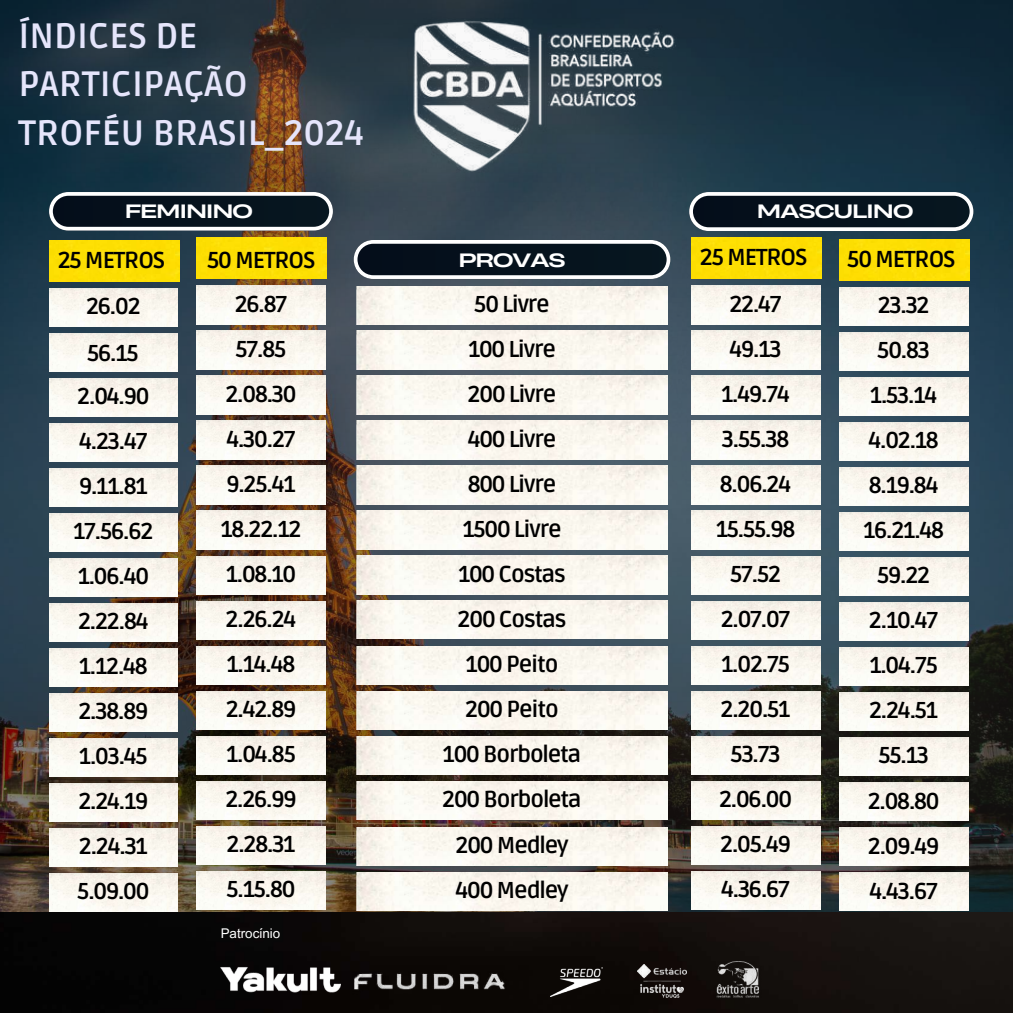
<style>
.page{position:relative;width:1013px;height:1013px;background:#fff}
.page>*{position:absolute;margin:0;border:0;box-sizing:border-box;transform-origin:0 0}
.t1{font:700 35.12px/48.8px "Ruda";color:#e5e5fb}
.t2{font:700 23px "Ruda";letter-spacing:-.05em;color:#000}
.t3{font:700 22.88px/45px "Ruda";letter-spacing:-.05em;color:#000;text-align:justify}
.t4{font:18.12px "Heading Now 94";letter-spacing:-.05em;color:#fff}
.t5{font:13.38px "Arial MT Pro";color:#fff}
</style>
<div class="page">
<img style="left:0;top:911px;width:1012px;height:101px">
<img style="left:0;top:0;width:1012px;height:911px">
<svg style="left:354px;top:240px;width:316px;height:39px"></svg>
<svg style="left:689px;top:192px;width:284px;height:39px"></svg>
<img style="left:197px;top:286px;width:128px;height:38px">
<img style="left:197px;top:421px;width:128px;height:38px">
<img style="left:197px;top:331px;width:128px;height:38px">
<img style="left:197px;top:466px;width:128px;height:38px">
<img style="left:197px;top:376px;width:128px;height:38px">
<img style="left:197px;top:511px;width:128px;height:38px">
<div style="left:196px;top:238px;width:130px;height:41px;background:#fdde02"></div>
<img style="left:197px;top:556px;width:128px;height:38px">
<img style="left:197px;top:691px;width:128px;height:38px">
<img style="left:197px;top:601px;width:128px;height:38px">
<img style="left:197px;top:736px;width:128px;height:38px">
<img style="left:197px;top:646px;width:128px;height:38px">
<img style="left:197px;top:781px;width:128px;height:38px">
<img style="left:197px;top:826px;width:128px;height:38px">
<img style="left:197px;top:871px;width:128px;height:38px">
<svg style="left:49px;top:192px;width:284px;height:38px"></svg>
<img style="left:356px;top:286px;width:311px;height:38px">
<img style="left:356px;top:331px;width:311px;height:38px">
<img style="left:356px;top:376px;width:311px;height:38px">
<img style="left:356px;top:421px;width:311px;height:38px">
<img style="left:356px;top:466px;width:311px;height:38px">
<img style="left:356px;top:511px;width:311px;height:38px">
<img style="left:356px;top:556px;width:311px;height:38px">
<img style="left:356px;top:600px;width:311px;height:39px">
<img style="left:356px;top:646px;width:311px;height:38px">
<img style="left:356px;top:691px;width:311px;height:38px">
<img style="left:356px;top:736px;width:311px;height:38px">
<img style="left:356px;top:781px;width:311px;height:38px">
<img style="left:356px;top:827px;width:311px;height:38px">
<img style="left:356px;top:872px;width:311px;height:38px">
<div style="left:691px;top:238px;width:130px;height:41px;background:#fdde02"></div>
<img style="left:691px;top:286px;width:129px;height:38px">
<img style="left:691px;top:421px;width:129px;height:38px">
<img style="left:691px;top:331px;width:129px;height:38px">
<img style="left:691px;top:466px;width:129px;height:38px">
<img style="left:691px;top:376px;width:129px;height:38px">
<img style="left:691px;top:511px;width:129px;height:38px">
<img style="left:691px;top:556px;width:129px;height:38px">
<img style="left:691px;top:691px;width:129px;height:38px">
<img style="left:691px;top:601px;width:129px;height:38px">
<img style="left:691px;top:736px;width:129px;height:38px">
<img style="left:691px;top:646px;width:129px;height:38px">
<img style="left:691px;top:781px;width:129px;height:38px">
<img style="left:691px;top:826px;width:129px;height:38px">
<img style="left:691px;top:871px;width:129px;height:38px">
<img style="left:839px;top:287px;width:129px;height:38px">
<img style="left:839px;top:422px;width:129px;height:38px">
<img style="left:839px;top:332px;width:129px;height:38px">
<img style="left:839px;top:467px;width:129px;height:38px">
<img style="left:839px;top:377px;width:129px;height:38px">
<img style="left:839px;top:512px;width:129px;height:38px">
<div style="left:839px;top:239px;width:130px;height:41px;background:#fdde02"></div>
<img style="left:839px;top:557px;width:129px;height:38px">
<img style="left:839px;top:692px;width:129px;height:38px">
<img style="left:839px;top:602px;width:129px;height:38px">
<img style="left:839px;top:737px;width:129px;height:38px">
<img style="left:839px;top:647px;width:129px;height:38px">
<img style="left:839px;top:782px;width:129px;height:38px">
<img style="left:839px;top:827px;width:129px;height:38px">
<img style="left:839px;top:872px;width:129px;height:38px">
<div style="left:49px;top:240px;width:130px;height:41px;background:#fdde02"></div>
<img style="left:49px;top:288px;width:129px;height:38px">
<img style="left:49px;top:423px;width:129px;height:38px">
<img style="left:49px;top:333px;width:129px;height:38px">
<img style="left:49px;top:468px;width:129px;height:38px">
<img style="left:49px;top:378px;width:129px;height:38px">
<img style="left:49px;top:513px;width:129px;height:38px">
<img style="left:49px;top:558px;width:129px;height:38px">
<img style="left:49px;top:693px;width:129px;height:38px">
<img style="left:49px;top:603px;width:129px;height:38px">
<img style="left:49px;top:738px;width:129px;height:38px">
<img style="left:49px;top:648px;width:129px;height:38px">
<img style="left:49px;top:783px;width:129px;height:38px">
<img style="left:49px;top:828px;width:129px;height:38px">
<img style="left:49px;top:873px;width:129px;height:38px">
<img style="left:220px;top:966px;width:120px;height:26px">
<img style="left:352px;top:966px;width:154px;height:28px">
<img style="left:550px;top:967px;width:52px;height:29px">
<img style="left:638px;top:964px;width:48px;height:33px">
<img style="left:713px;top:961px;width:48px;height:36px">
<img style="left:399px;top:9px;width:295px;height:179px">
<h1 class="t1" style="left:19px;top:12px;width:347px">ÍNDICES DE<br>PARTICIPAÇÃO<br>TROFÉU BRASIL_2024</h1>
<p class="t4" style="left:125px;top:198px;width:130px">FEMININO</p>
<p class="t4" style="left:757px;top:198px;width:158px">MASCULINO</p>
<p class="t2" style="left:58px;top:246px;width:109px">25 METROS</p>
<p class="t3" style="left:86px;top:284px;width:56px">26.02</p>
<p class="t2" style="left:207px;top:246px;width:110px">50 METROS</p>
<p class="t3" style="left:235px;top:282px;width:54px">26.87</p>
<p class="t3" style="left:87px;top:331px;width:53px">56.15</p>
<p class="t3" style="left:235px;top:327px;width:52px">57.85</p>
<p class="t3" style="left:77px;top:374px;width:74px">2.04.90</p>
<p class="t3" style="left:225px;top:372px;width:73px">2.08.30</p>
<p class="t3" style="left:79px;top:419px;width:70px">4.23.47<br>9.11.81</p>
<p class="t3" style="left:226px;top:417px;width:71px">4.30.27</p>
<p class="t3" style="left:226px;top:462px;width:71px">9.25.41</p>
<p class="t3" style="left:73px;top:509px;width:82px">17.56.62</p>
<p class="t3" style="left:78px;top:554px;width:73px">1.06.40</p>
<p class="t3" style="left:220px;top:507px;width:82px">18.22.12<br>1.08.10</p>
<p class="t3" style="left:78px;top:599px;width:72px">2.22.84</p>
<p class="t3" style="left:226px;top:597px;width:72px">2.26.24</p>
<p class="t3" style="left:79px;top:644px;width:70px">1.12.48</p>
<p class="t3" style="left:226px;top:642px;width:70px">1.14.48</p>
<p class="t3" style="left:78px;top:689px;width:71px">2.38.89</p>
<p class="t3" style="left:226px;top:687px;width:72px">2.42.89</p>
<p class="t3" style="left:79px;top:734px;width:70px">1.03.45</p>
<p class="t3" style="left:226px;top:732px;width:71px">1.04.85</p>
<p class="t3" style="left:77px;top:779px;width:74px">2.24.19<br>2.24.31<br>5.09.00</p>
<p class="t3" style="left:225px;top:777px;width:73px">2.26.99<br>2.28.31<br>5.15.80</p>
<p class="t4" style="left:458px;top:248px;width:109px">PROVAS</p>
<p class="t2" style="left:700px;top:244px;width:109px">25 METROS</p>
<p class="t3" style="left:729px;top:282px;width:54px">22.47</p>
<p class="t3" style="left:442px;top:282px;width:141px;text-align:center">50 Livre<br>100 Livre<br>200 Livre<br>400 Livre<br>800 Livre<br>1500 Livre<br>100 Costas<br>200 Costas<br>100 Peito<br>200 Peito<br>100 Borboleta<br>200 Borboleta<br>200 Medley<br>400 Medley</p>
<p class="t3" style="left:729px;top:327px;width:54px">49.13</p>
<p class="t3" style="left:721px;top:372px;width:70px">1.49.74</p>
<p class="t3" style="left:722px;top:417px;width:69px">3.55.38</p>
<p class="t3" style="left:720px;top:462px;width:73px">8.06.24</p>
<p class="t3" style="left:715px;top:507px;width:81px;text-align:center">15.55.98<br>57.52</p>
<p class="t3" style="left:720px;top:597px;width:71px">2.07.07</p>
<p class="t3" style="left:721px;top:642px;width:70px">1.02.75</p>
<p class="t3" style="left:720px;top:687px;width:71px">2.20.51</p>
<p class="t3" style="left:730px;top:732px;width:51px">53.73</p>
<p class="t3" style="left:719px;top:777px;width:74px">2.06.00<br>2.05.49<br>4.36.67</p>
<p class="t2" style="left:847px;top:246px;width:110px">50 METROS</p>
<p class="t3" style="left:877px;top:283px;width:53px">23.32</p>
<p class="t3" style="left:877px;top:328px;width:54px">50.83</p>
<p class="t3" style="left:870px;top:373px;width:69px">1.53.14</p>
<p class="t3" style="left:868px;top:418px;width:72px">4.02.18</p>
<p class="t3" style="left:868px;top:463px;width:71px">8.19.84</p>
<p class="t3" style="left:863px;top:508px;width:83px">16.21.48</p>
<p class="t3" style="left:877px;top:553px;width:55px">59.22</p>
<p class="t3" style="left:869px;top:598px;width:71px">2.10.47</p>
<p class="t3" style="left:869px;top:643px;width:70px">1.04.75</p>
<p class="t3" style="left:869px;top:688px;width:71px">2.24.51</p>
<p class="t3" style="left:878px;top:733px;width:52px">55.13</p>
<p class="t3" style="left:867px;top:778px;width:73px">2.08.80<br>2.09.49<br>4.43.67</p>
<p class="t5" style="left:221px;top:927px;width:61px">Patrocínio</p>
</div>
